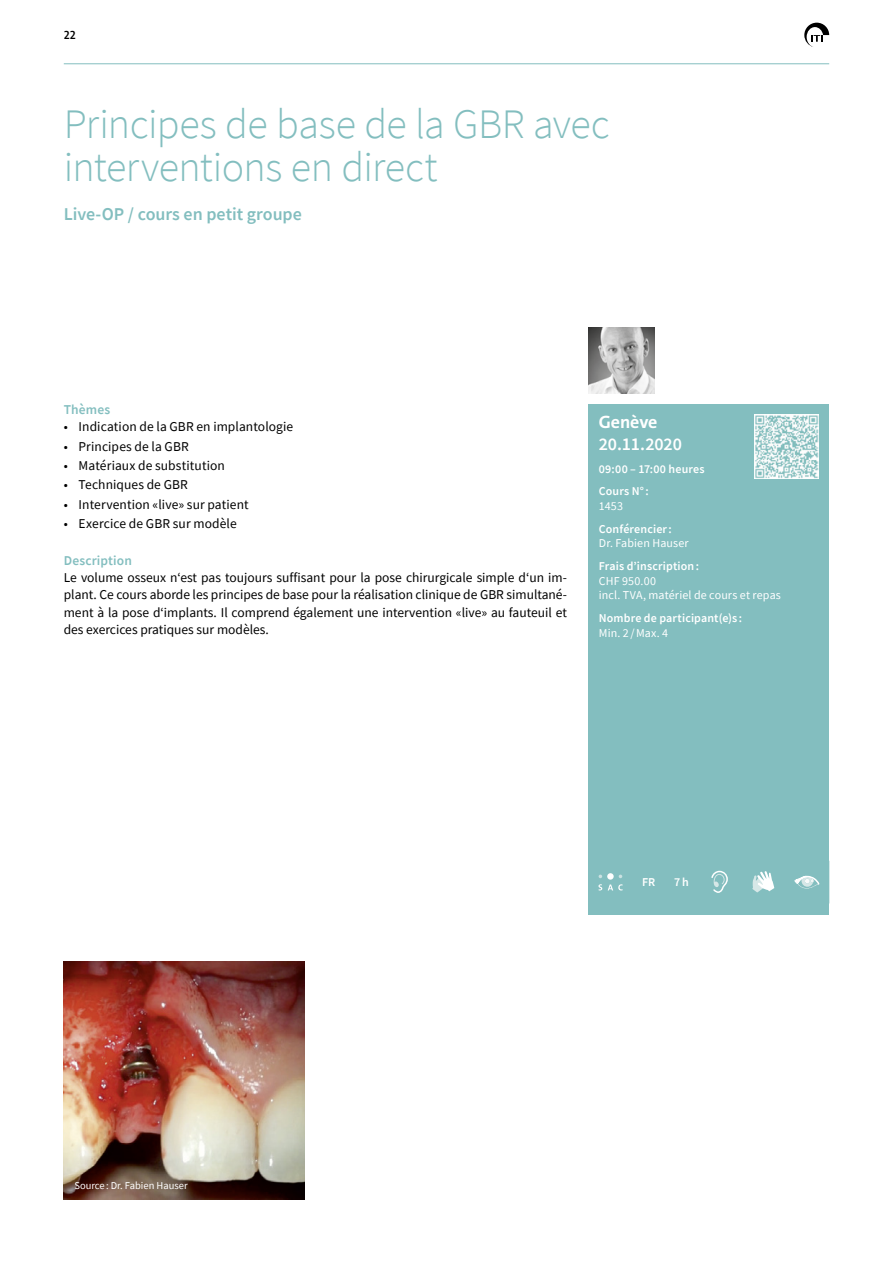
<style>
.page{position:relative;width:893px;height:1263px;background:#fff}
.page>*{position:absolute;margin:0;border:0;box-sizing:border-box;transform-origin:0 0}
.t1{font:300 42px/43.5px "Source Sans Pro";letter-spacing:-.015em;color:#83bebf}
.t2{font:600 18px "Source Sans Pro";letter-spacing:-.005em;color:#83bebf}
.t3{font:600 18px "Source Sans Pro";letter-spacing:-.005em;color:#fff}
.t4{font:18px "The Sans LP7 Bld";letter-spacing:-.005em;color:#fff}
.t5{font:13.5px/17.2px "Source Sans Pro";letter-spacing:.005em;color:#000;text-align:justify}
.t6{font:600 13.5px "Source Sans Pro";letter-spacing:.01em;color:#83bebf}
.t7{font:600 12px/23px "Source Sans Pro";letter-spacing:.01em;color:#fff}
.t8{font:12px/14.4px "Source Sans Pro";letter-spacing:.01em;color:#fff}
.t9{font:12px "The Sans LP6 Se Bld";color:#000}
.t10{font:10.5px "Source Sans Pro";color:#fff}
</style>
<div class="page">
<hr style="left:64px;top:63px;width:765px;height:1px;background:#83bebf">
<svg style="left:804px;top:23px;width:25px;height:24px"></svg>
<img style="left:588px;top:327px;width:66px;height:66px">
<div style="left:588px;top:404px;width:241px;height:510px;background:#83bebf"></div>
<svg style="left:598px;top:870px;width:222px;height:23px"></svg>
<img style="left:64px;top:961px;width:241px;height:238px">
<img style="left:755px;top:415px;width:64px;height:63px">
<p class="t9" style="left:64px;top:28px;width:13px">22</p>
<h1 class="t1" style="left:64px;top:102px;width:547px">Principes de base de la GBR avec interventions en direct</h1>
<h2 class="t2" style="left:64px;top:202px;width:240px">Live-OP / cours en petit groupe</h2>
<p class="t6" style="left:64px;top:401px;width:48px">Thèmes</p>
<p class="t5" style="left:64px;top:418px;width:231px">• Indication de la GBR en implantologie</p>
<p class="t5" style="left:64px;top:437px;width:127px">• Principes de la GBR</p>
<p class="t5" style="left:64px;top:457px;width:163px">• Matériaux de substitution</p>
<p class="t5" style="left:64px;top:476px;width:126px">• Techniques de GBR</p>
<p class="t5" style="left:64px;top:496px;width:186px">• Intervention «live» sur patient</p>
<p class="t5" style="left:64px;top:515px;width:174px">• Exercice de GBR sur modèle</p>
<p class="t6" style="left:64px;top:551px;width:70px">Description</p>
<p class="t5" style="left:64px;top:569px;width:505px">Le volume osseux n‘est pas toujours suffisant pour la pose chirurgicale simple d‘un im&shy;plant. Ce cours aborde les principes de base pour la réalisation clinique de GBR simultané&shy;ment à la pose d‘implants. Il comprend également une intervention «live» au fauteuil et des exercices pratiques sur modèles.</p>
<h2 class="t4" style="left:599px;top:410px;width:60px">Genève</h2>
<h2 class="t3" style="left:599px;top:432px;width:85px">20.11.2020</h2>
<p class="t7" style="left:599px;top:457px;width:107px">09:00 – 17:00 heures<br>Cours N° :</p>
<p class="t8" style="left:599px;top:499px;width:26px">1453</p>
<p class="t7" style="left:599px;top:517px;width:75px">Conférencier :</p>
<p class="t8" style="left:599px;top:536px;width:91px">Dr. Fabien Hauser</p>
<p class="t7" style="left:599px;top:555px;width:102px">Frais d’inscription :</p>
<p class="t8" style="left:599px;top:573px;width:184px">CHF 950.00<br>incl. TVA, matériel de cours et repas</p>
<p class="t7" style="left:599px;top:607px;width:145px">Nombre de participant(e)s :</p>
<p class="t8" style="left:599px;top:625px;width:71px">Min. 2 / Max. 4</p>
<p class="t7" style="left:642px;top:871px;width:15px">FR</p>
<p class="t7" style="left:674px;top:871px;width:16px">7 h</p>
<p class="t10" style="left:74px;top:1178px;width:115px">Source : Dr. Fabien Hauser</p>
</div>
